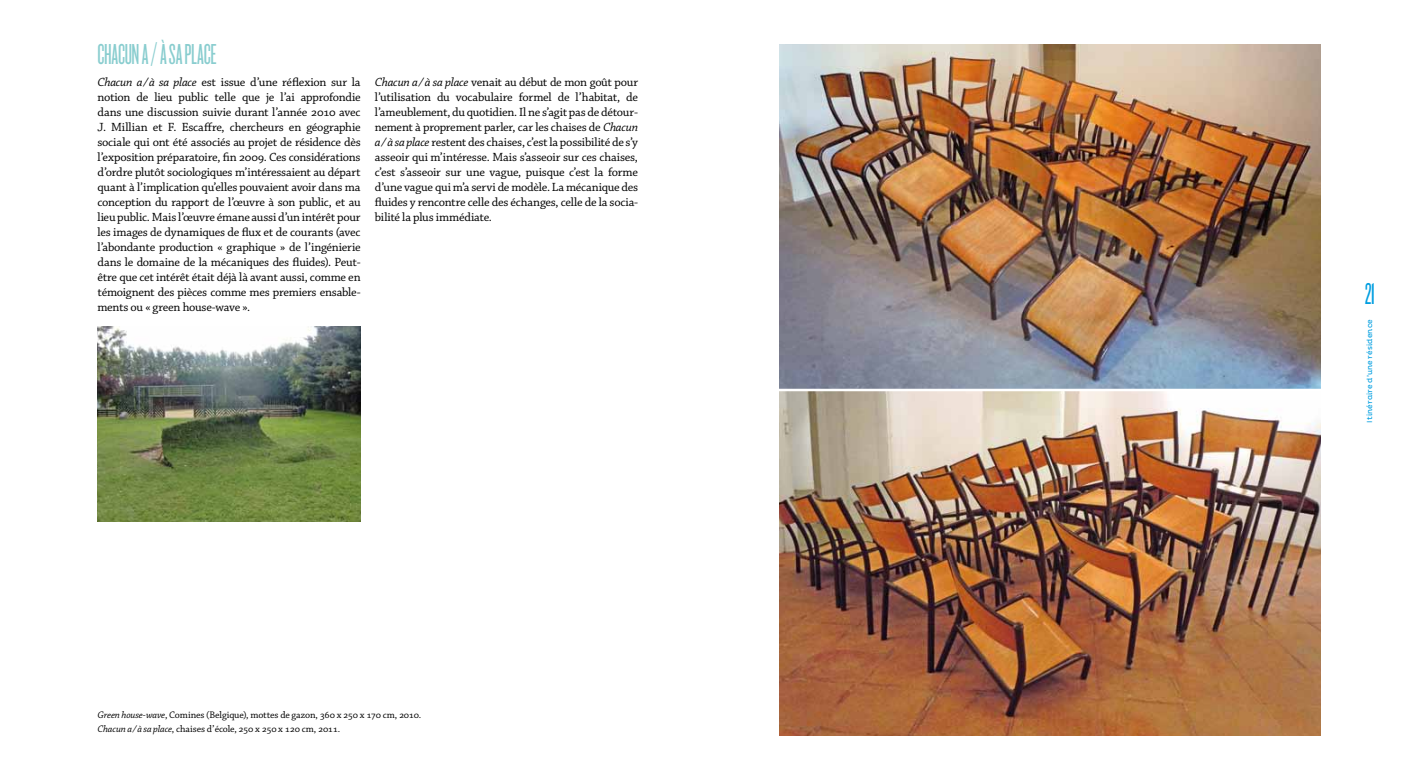
<style>
.page{position:relative;width:1418px;height:780px;background:#fff}
.page>*{position:absolute;margin:0;border:0;box-sizing:border-box;transform-origin:0 0}
.t1{font:31.25px "Knockout HTF26 Junior Flyweight";color:#009ee0}
.t2{font:30px "Knockout HTF26 Junior Flyweight";letter-spacing:-.01em;color:#89cdcf}
.t3{font:12.5px/15px "Chaparral Pro";letter-spacing:-.02em;color:#000;text-align:justify}
.t4{font:10px/13.9px "Chaparral Pro";letter-spacing:-.015em;color:#000}
.t5{font:7.5px "Pluto";letter-spacing:.01em;color:#009ee0}
.s1{font-style:italic}
</style>
<div class="page">
<img style="left:780px;top:44px;width:540px;height:691px">
<hr style="left:769px;top:389px;width:567px;height:2px;background:#fff">
<img style="left:97px;top:326px;width:264px;height:195px">
<h2 class="t2" style="left:97px;top:40px;width:121px">CHACUN A/À SA PLACE</h2>
<p class="t3" style="left:97px;top:75px;width:265px"><span class="s1">Chacun a/à sa place</span> est issue d’une réflexion sur la notion de lieu public telle que je l’ai approfondie dans une discussion suivie durant l’année 2010 avec J. Millian et F. Escaffre, chercheurs en géographie sociale qui ont été associés au projet de résidence dès l’exposition préparatoire, fin 2009. Ces considérations d’ordre plutôt sociologiques m’intéressaient au départ quant à l’implication qu’elles pouvaient avoir dans ma conception du rapport de l’œuvre à son public, et au lieu public. Mais l’œuvre émane aussi d’un intérêt pour les images de dynamiques de flux et de courants (avec l’abondante production « graphique » de l’ingénierie dans le domaine de la mécaniques des fluides). Peut&shy;être que cet intérêt était déjà là avant aussi, comme en témoignent des pièces comme mes premiers ensable&shy;ments ou « green house-wave ».</p>
<p class="t3" style="left:375px;top:75px;width:265px"><span class="s1">Chacun a/à sa place</span> venait au début de mon goût pour l’utilisation du vocabulaire formel de l’habitat, de l’ameublement, du quotidien. Il ne s’agit pas de détour&shy;nement à proprement parler, car les chaises de <span class="s1">Chacun a/à sa place</span> restent des chaises, c’est la possibilité de s’y asseoir qui m’intéresse. Mais s’asseoir sur ces chaises, c’est s’asseoir sur une vague, puisque c’est la forme d’une vague qui m’a servi de modèle. La mécanique des fluides y rencontre celle des échanges, celle de la socia&shy;bilité la plus immédiate.</p>
<p class="t4" style="left:97px;top:708px;width:325px"><span class="s1">Green house-wave</span>, Comines (Belgique), mottes de gazon, 360 x 250 x 170 cm, 2010.<br><span class="s1">Chacun a/à sa place</span>, chaises d’école, 250 x 250 x 120 cm, 2011.</p>
<h1 class="t1" style="left:1364px;top:279px;width:12px">21</h1>
<p class="t5" style="left:1365px;top:422px;width:105px;rotate:-90deg">Itinéraire d’une résidence</p>
</div>
